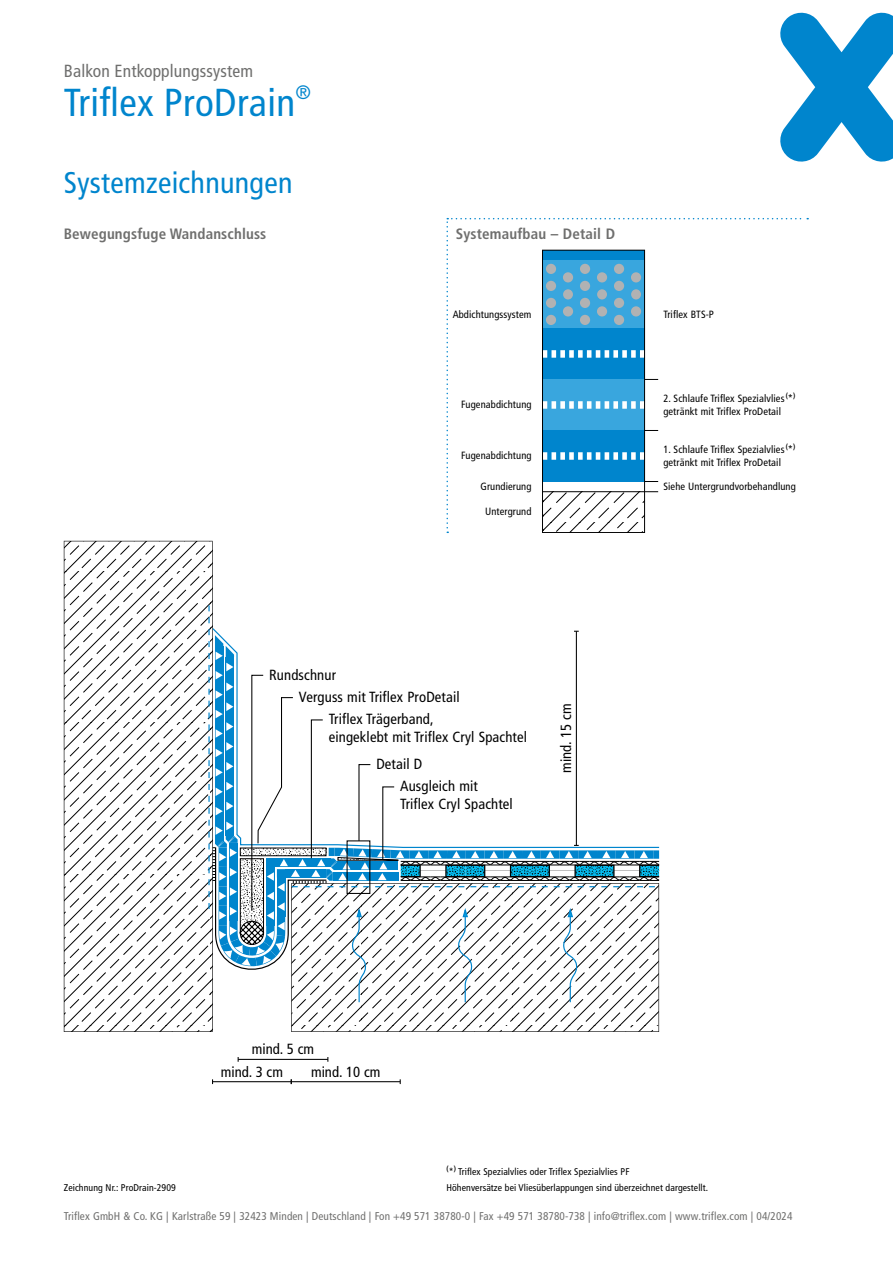
<style>
.page{position:relative;width:893px;height:1263px;background:#fff}
.page>*{position:absolute;margin:0;border:0;box-sizing:border-box;transform-origin:0 0}
.t1{font:condensed 39px "Frutiger LT Pro";letter-spacing:.01em;color:#0085cd}
.t2{font:condensed 30px "Frutiger LT Pro";letter-spacing:.01em;color:#0085cd}
.t3{font:condensed 17.55px "Frutiger LT Pro";letter-spacing:.01em;color:#6f6f6e}
.t4{font:700 condensed 15px "Frutiger LT Pro";letter-spacing:.01em;color:#6f6f6e}
.t5{font:condensed 14.7px/17.9px "Frutiger LT Pro";letter-spacing:.01em;color:#000}
.t6{font:condensed 11.25px "Frutiger LT Pro";letter-spacing:.01em;color:#6f6f6e}
.t7{font:condensed 10.5px/12.8px "Frutiger LT Pro";letter-spacing:.01em;color:#000}
.t8{font:condensed 9.75px/15.9px "Frutiger LT Pro";letter-spacing:.01em;color:#000}
</style>
<div class="page">
<svg style="left:780px;top:13px;width:113px;height:149px"></svg>
<svg style="left:64px;top:541px;width:149px;height:491px"></svg>
<svg style="left:291px;top:1003px;width:368px;height:29px"></svg>
<hr style="left:238px;top:1059px;width:90px;height:1px;background:#000">
<hr style="left:213px;top:1081px;width:78px;height:1px;background:#000">
<hr style="left:291px;top:1081px;width:109px;height:1px;background:#000">
<svg style="left:208px;top:605px;width:451px;height:398px"></svg>
<svg style="left:446px;top:218px;width:362px;height:315px"></svg>
<h3 class="t3" style="left:64px;top:61px;width:191px">Balkon Entkopplungssystem</h3>
<h1 class="t1" style="left:64px;top:80px;width:249px">Triflex ProDrain<sup>®</sup></h1>
<h2 class="t2" style="left:64px;top:165px;width:230px">Systemzeichnungen</h2>
<h3 class="t4" style="left:64px;top:224px;width:204px">Bewegungsfuge Wandanschluss</h3>
<h3 class="t4" style="left:456px;top:224px;width:161px">Systemaufbau – Detail D</h3>
<p class="t7" style="left:453px;top:308px;width:80px">Abdichtungssystem</p>
<p class="t7" style="left:461px;top:398px;width:72px">Fugenabdichtung</p>
<p class="t7" style="left:461px;top:449px;width:72px">Fugenabdichtung</p>
<p class="t7" style="left:480px;top:480px;width:53px">Grundierung</p>
<p class="t7" style="left:485px;top:505px;width:48px">Untergrund</p>
<p class="t7" style="left:663px;top:308px;width:52px">Triflex BTS-P</p>
<p class="t7" style="left:663px;top:392px;width:134px">2. Schlaufe Triflex Spezialvlies<sup>(</sup>*<sup>) </sup>getränkt mit Triflex ProDetail</p>
<p class="t7" style="left:663px;top:443px;width:134px">1. Schlaufe Triflex Spezialvlies<sup>(</sup>*<sup>) </sup>getränkt mit Triflex ProDetail</p>
<p class="t7" style="left:663px;top:480px;width:134px">Siehe Untergrundvorbehandlung</p>
<h3 class="t5" style="left:299px;top:663px;width:162px;line-height:22.4px;text-indent:-30px">Rundschnur<br>Verguss mit Triflex ProDetail</h3>
<h3 class="t5" style="left:329px;top:710px;width:200px">Triflex Trägerband,<br>eingeklebt mit Triflex Cryl Spachtel</h3>
<h3 class="t5" style="left:376px;top:755px;width:47px">Detail D</h3>
<h3 class="t5" style="left:400px;top:777px;width:114px">Ausgleich mit<br>Triflex Cryl Spachtel</h3>
<h3 class="t5" style="left:557px;top:773px;width:71px;rotate:-90deg">mind. 15 cm</h3>
<h3 class="t5" style="left:221px;top:1038px;width:95px;line-height:22.4px;text-indent:31px">mind. 5 cm mind. 3 cm</h3>
<h3 class="t5" style="left:311px;top:1063px;width:71px">mind. 10 cm</h3>
<p class="t8" style="left:64px;top:1179px;width:114px">Zeichnung Nr.: ProDrain-2909</p>
<p class="t8" style="left:446px;top:1163px;width:263px"><sup>(</sup>*<sup>)</sup> Triflex Spezialvlies oder Triflex Spezialvlies PF<br>Höhenversätze bei Vliesüberlappungen sind überzeichnet dargestellt.</p>
<p class="t6" style="left:64px;top:1210px;width:730px">Triflex GmbH &amp; Co. KG | Karlstraße 59 | 32423 Minden | Deutschland | Fon +49 571 38780-0 | Fax +49 571 38780-738 | info@triflex.com | www.triflex.com | 04/2024</p>
</div>
